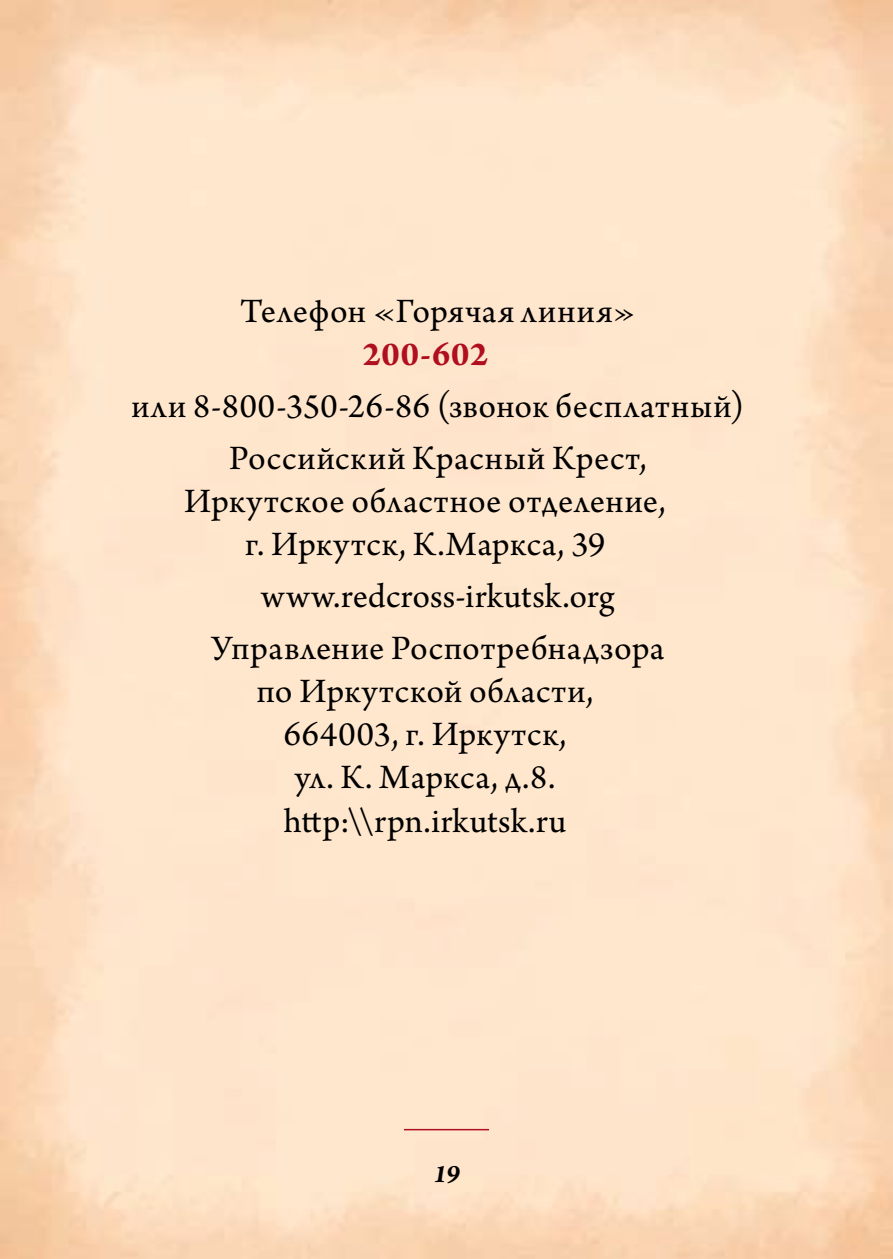
<style>
.page{position:relative;width:893px;height:1259px;background:#fff}
.page>*{position:absolute;margin:0;border:0;box-sizing:border-box;transform-origin:0 0}
.t1{font:36px/43.2px "Arno Pro";letter-spacing:.02em;color:#000;text-align:center}
.t2{font:36px "Arno Pro";letter-spacing:.04em;color:#000}
.t3{font:700 36px "Arno Pro";letter-spacing:.02em;color:#b00f1f}
.t4{font:italic 700 27px "Arno Pro";color:#000}
</style>
<div class="page">
<hr style="left:404px;top:1129px;width:85px;height:1px;background:#b00f1f">
<p class="t2" style="left:240px;top:291px;width:397px">Телефон «Горячая линия»</p>
<p class="t3" style="left:362px;top:334px;width:127px">200-602</p>
<p class="t1" style="left:131px;top:382px;width:614px;line-height:51.6px">или 8-800-350-26-86 (звонок бесплатный)<br>Российский Красный Крест,</p>
<p class="t1" style="left:184px;top:481px;width:483px">Иркутское областное отделение, г. Иркутск, К.Маркса, 39</p>
<p class="t1" style="left:211px;top:572px;width:455px;line-height:51.6px">www.redcross-irkutsk.org<br>Управление Роспотребнадзора</p>
<p class="t1" style="left:257px;top:671px;width:338px">по Иркутской области,<br>664003, г. Иркутск,<br>ул. К. Маркса, д.8. http:\\rpn.irkutsk.ru</p>
<p class="t4" style="left:433px;top:1158px;width:28px">19</p>
</div>
